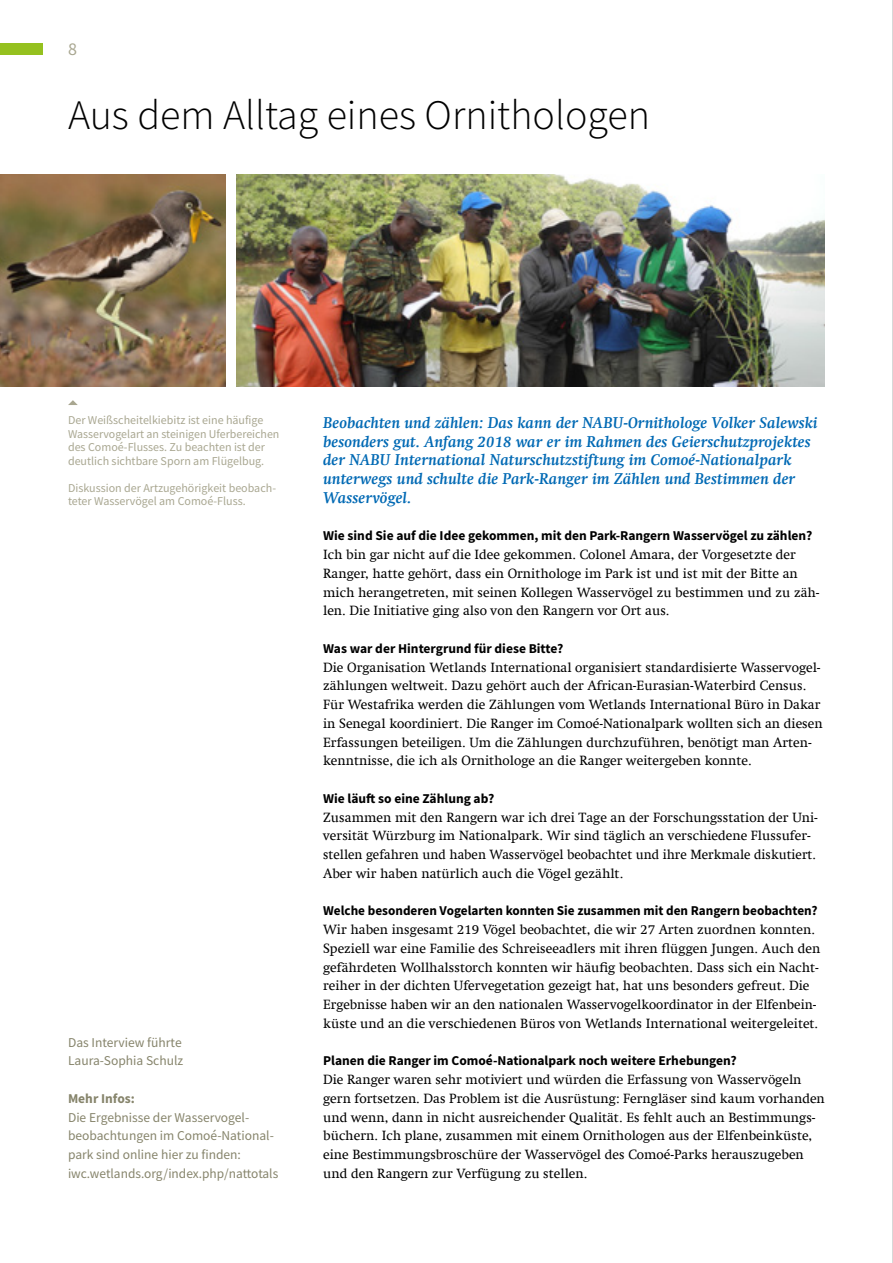
<style>
.page{position:relative;width:893px;height:1263px;background:#fff}
.page>*{position:absolute;margin:0;border:0;box-sizing:border-box;transform-origin:0 0}
.t1{font:300 42px "Source Sans Pro";color:#000}
.t2{font:18px "Source Sans Pro";color:#a9a791}
.t3{font:italic 700 15.75px/18.8px "Swift Com";color:#0069b4}
.t4{font:13.5px/18.8px "Swift Com";color:#000}
.t5{font:700 13.5px "Source Sans Pro";color:#000}
.t6{font:13.5px/18.8px "Source Sans Pro";color:#86846b}
.t7{font:700 13.5px "Source Sans Pro";color:#86846b}
.t8{font:12px/13.5px "Source Sans Pro";color:#a9a791}
</style>
<div class="page">
<div style="left:0;top:44px;width:43px;height:11px;background:#95c11f"></div>
<svg style="left:68px;top:400px;width:10px;height:5px"></svg>
<img style="left:0;top:174px;width:225px;height:213px">
<img style="left:236px;top:174px;width:589px;height:213px">
<hr style="left:892px;top:0;width:1px;height:1263px;background:#b3b2b2">
<h2 class="t2" style="left:68px;top:38px;width:10px">8</h2>
<h1 class="t1" style="left:68px;top:90px;width:584px">Aus dem Alltag eines Ornithologen</h1>
<p class="t8" style="left:68px;top:413px;width:213px">Der Weißscheitelkiebitz ist eine häufige Wasservogelart an steinigen Uferbereichen des Comoé-Flusses. Zu beachten ist der deutlich sichtbare Sporn am Flügelbug.</p>
<p class="t8" style="left:68px;top:481px;width:210px">Diskussion der Artzugehörigkeit beobach&shy;teter Wasservögel am Comoé-Fluss.</p>
<p class="t6" style="left:68px;top:1033px;width:117px">Das Interview führte<br>Laura-Sophia Schulz</p>
<p class="t7" style="left:68px;top:1089px;width:68px">Mehr Infos:</p>
<p class="t6" style="left:68px;top:1108px;width:212px">Die Ergebnisse der Wasservogel&shy;beobachtungen im Comoé-National&shy;park sind online hier zu finden: iwc.wetlands.org/index.php/nattotals</p>
<p class="t3" style="left:323px;top:413px;width:496px">Beobachten und zählen: Das kann der NABU-Ornithologe Volker Salewski besonders gut. Anfang 2018 war er im Rahmen des Geierschutzprojektes der NABU International Naturschutzstiftung im Comoé-Nationalpark unterwegs und schulte die Park-Ranger im Zählen und Bestimmen der Wasservögel.</p>
<p class="t5" style="left:323px;top:527px;width:491px">Wie sind Sie auf die Idee gekommen, mit den Park-Rangern Wasservögel zu zählen?</p>
<p class="t4" style="left:323px;top:545px;width:498px">Ich bin gar nicht auf die Idee gekommen. Colonel Amara, der Vorgesetzte der Ranger, hatte gehört, dass ein Ornithologe im Park ist und ist mit der Bitte an mich herangetreten, mit seinen Kollegen Wasservögel zu bestimmen und zu zäh&shy;len. Die Initiative ging also von den Rangern vor Ort aus.</p>
<p class="t5" style="left:323px;top:639px;width:242px">Was war der Hintergrund für diese Bitte?</p>
<p class="t4" style="left:323px;top:658px;width:501px">Die Organisation Wetlands International organisiert standardisierte Wasservogel&shy;zählungen weltweit. Dazu gehört auch der African-Eurasian-Waterbird Census.<br>Für Westafrika werden die Zählungen vom Wetlands International Büro in Dakar in Senegal koordiniert. Die Ranger im Comoé-Nationalpark wollten sich an diesen Erfassungen beteiligen. Um die Zählungen durchzuführen, benötigt man Arten&shy;kenntnisse, die ich als Ornithologe an die Ranger weitergeben konnte.</p>
<p class="t5" style="left:323px;top:789px;width:173px">Wie läuft so eine Zählung ab?</p>
<p class="t4" style="left:323px;top:808px;width:496px">Zusammen mit den Rangern war ich drei Tage an der Forschungsstation der Uni&shy;versität Würzburg im Nationalpark. Wir sind täglich an verschiedene Flussufer&shy;stellen gefahren und haben Wasservögel beobachtet und ihre Merkmale diskutiert.<br>Aber wir haben natürlich auch die Vögel gezählt.</p>
<p class="t5" style="left:323px;top:902px;width:496px">Welche besonderen Vogelarten konnten Sie zusammen mit den Rangern beobachten?</p>
<p class="t4" style="left:323px;top:920px;width:499px">Wir haben insgesamt 219 Vögel beobachtet, die wir 27 Arten zuordnen konnten.<br>Speziell war eine Familie des Schreiseeadlers mit ihren flüggen Jungen. Auch den gefährdeten Wollhalsstorch konnten wir häufig beobachten. Dass sich ein Nacht&shy;reiher in der dichten Ufervegetation gezeigt hat, hat uns besonders gefreut. Die Ergebnisse haben wir an den nationalen Wasservogelkoordinator in der Elfenbein&shy;küste und an die verschiedenen Büros von Wetlands International weitergeleitet.</p>
<p class="t5" style="left:323px;top:1052px;width:415px">Planen die Ranger im Comoé-Nationalpark noch weitere Erhebungen?</p>
<p class="t4" style="left:323px;top:1070px;width:503px">Die Ranger waren sehr motiviert und würden die Erfassung von Wasservögeln gern fortsetzen. Das Problem ist die Ausrüstung: Ferngläser sind kaum vorhanden und wenn, dann in nicht ausreichender Qualität. Es fehlt auch an Bestimmungs&shy;büchern. Ich plane, zusammen mit einem Ornithologen aus der Elfenbeinküste, eine Bestimmungsbroschüre der Wasservögel des Comoé-Parks herauszugeben und den Rangern zur Verfügung zu stellen.</p>
</div>
